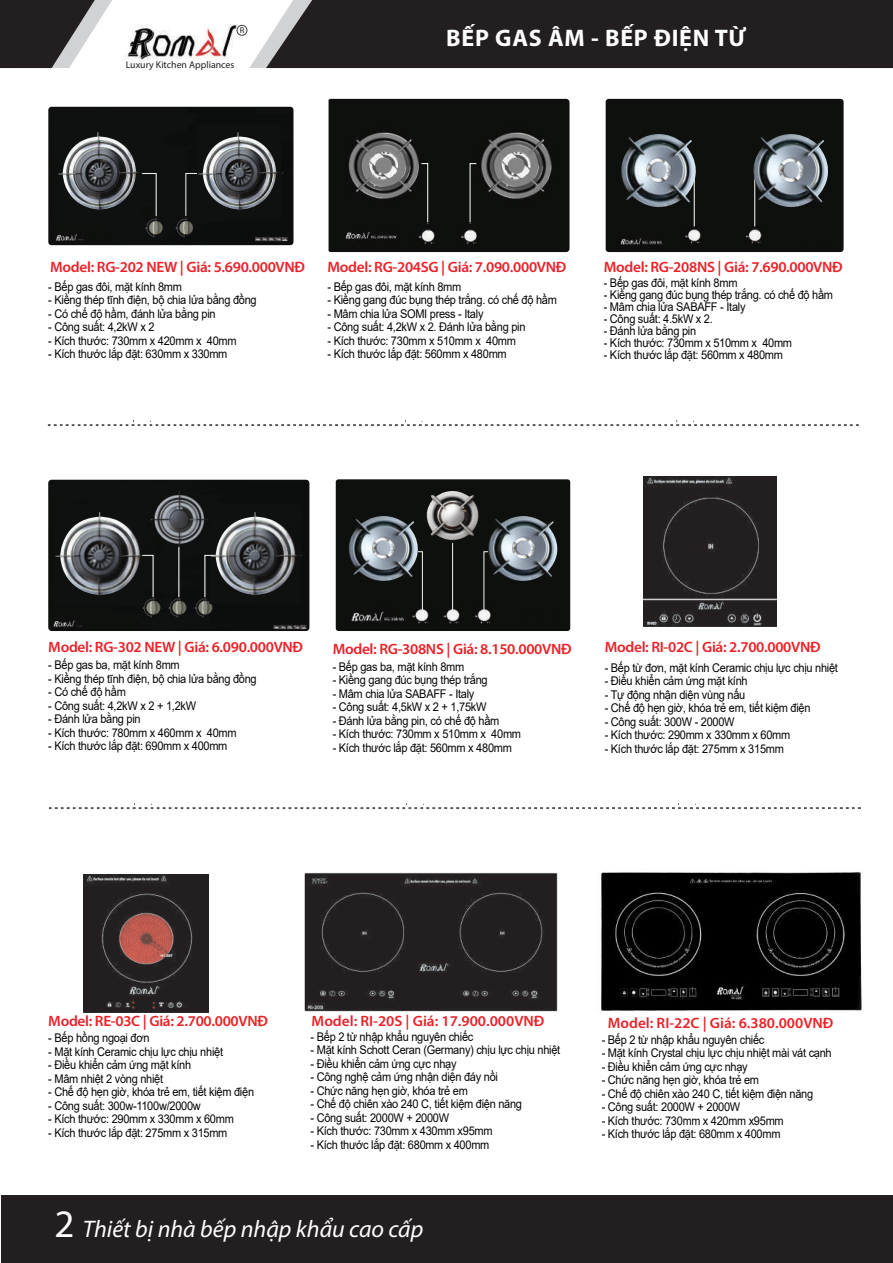
<style>
.page{position:relative;width:893px;height:1263px;background:#fff}
.page>*{position:absolute;margin:0;border:0;box-sizing:border-box;transform-origin:0 0}
.t1{font:italic 24px "Myriad Pro";color:#fff}
.t2{font:700 24px "Myriad Pro";letter-spacing:.03em;color:#fff}
.t3{font:600 15px "Myriad Pro";letter-spacing:-.02em;color:#ec2128}
.t4{font:600 15px "Myriad Pro";color:#ec2128}
.t5{font:12px "Arial";letter-spacing:-.025em;color:#040503;scale:.92 1}
.t6{font:9.9px "Myriad Pro";color:#231f20}
.t7{font:8.55px "Myriad Pro";color:#231f20}
.s1{color:#050504}
.s2{font-style:normal;font-size:39px}
</style>
<div class="page">
<div style="left:48px;top:107px;width:245px;height:138px;background:#0e100f"></div>
<div style="left:184px;top:173px;width:19px;height:44px;background:#0f1110"></div>
<svg style="left:141px;top:173px;width:16px;height:44px"></svg>
<svg style="left:185px;top:173px;width:12px;height:43px"></svg>
<div style="left:57px;top:124px;width:84px;height:95px;background:#0f1110"></div>
<img style="left:58px;top:132px;width:81px;height:78px">
<div style="left:198px;top:124px;width:83px;height:95px;background:#0f1110"></div>
<img style="left:198px;top:132px;width:81px;height:78px">
<img style="left:329px;top:99px;width:240px;height:153px">
<svg style="left:421px;top:163px;width:7px;height:61px"></svg>
<svg style="left:469px;top:163px;width:8px;height:61px"></svg>
<div style="left:524px;top:231px;width:36px;height:14px;background:#0e100e"></div>
<div style="left:606px;top:99px;width:238px;height:153px;background:#0e100e"></div>
<div style="left:615px;top:121px;width:218px;height:92px;background:#0e100e"></div>
<hr style="left:694px;top:169px;width:1px;height:57px;background:#fff">
<hr style="left:754px;top:169px;width:1px;height:57px;background:#fff">
<img style="left:621px;top:134px;width:75px;height:75px">
<img style="left:753px;top:134px;width:75px;height:75px">
<div style="left:800px;top:230px;width:25px;height:12px;background:#0e100e"></div>
<img style="left:48px;top:480px;width:261px;height:151px">
<hr style="left:178px;top:547px;width:1px;height:50px;background:#f3f4f5">
<svg style="left:54px;top:503px;width:100px;height:102px;background:#3f4142"></svg>
<svg style="left:204px;top:503px;width:98px;height:102px;background:#404244"></svg>
<img style="left:336px;top:479px;width:234px;height:152px">
<div style="left:342px;top:483px;width:226px;height:120px;background:#0e100e"></div>
<svg style="left:417px;top:551px;width:6px;height:62px"></svg>
<svg style="left:483px;top:583px;width:6px;height:30px"></svg>
<hr style="left:452px;top:543px;width:1px;height:69px;background:#f3f4f5">
<img style="left:349px;top:516px;width:73px;height:67px">
<img style="left:483px;top:516px;width:75px;height:67px">
<img style="left:421px;top:491px;width:58px;height:55px">
<div style="left:524px;top:613px;width:28px;height:9px;background:#0e100e"></div>
<img style="left:643px;top:477px;width:133px;height:150px">
<img style="left:83px;top:874px;width:126px;height:138px">
<img style="left:304px;top:872px;width:254px;height:140px">
<div style="left:249px;top:0;width:644px;height:68px;background:#231f20"></div>
<svg style="left:0;top:0;width:112px;height:68px"></svg>
<img style="left:124px;top:24px;width:113px;height:35px">
<div style="left:237px;top:25px;width:10px;height:11px;border:1px solid #3e3e3f;border-radius:50%"></div>
<div style="left:2px;top:1195px;width:891px;height:68px;background:#231f20"></div>
<img style="left:48px;top:804px;width:812px;height:6px">
<img style="left:47px;top:421px;width:812px;height:6px">
<img style="left:600px;top:872px;width:262px;height:140px">
<p class="t7" style="left:240px;top:25px;width:6px">R</p>
<h1 class="t2" style="left:446px;top:22px;width:301px">BẾP GAS ÂM - BẾP ĐIỆN TỪ</h1>
<p class="t6" style="left:126px;top:59px;width:110px">Luxury Kitchen Appliances</p>
<p class="t3" style="left:50px;top:257px;width:256px">Model: RG-202 NEW | Giá: 5.690.000VNĐ</p>
<p class="t3" style="left:328px;top:257px;width:240px">Model: RG-204SG | Giá: 7.090.000VNĐ</p>
<p class="t3" style="left:604px;top:257px;width:240px">Model: RG-208NS | Giá: 7.690.000VNĐ</p>
<p class="t5" style="left:604px;top:274px;width:147px">- Bếp gas đôi, mặt kính 8mm</p>
<p class="t5" style="left:604px;top:286px;width:251px">- Kiềng gang đúc bụng thép trắng. có chế độ hầm</p>
<p class="t5" style="left:604px;top:298px;width:156px">- Mâm chia lửa SABAFF - Italy</p>
<p class="t5" style="left:604px;top:310px;width:120px">- Công suất: 4.5kW x 2.</p>
<p class="t5" style="left:604px;top:322px;width:102px">- Đánh lửa bằng pin</p>
<p class="t5" style="left:604px;top:334px;width:206px">- Kích thước: 730mm x 510mm x 40mm</p>
<p class="t5" style="left:604px;top:346px;width:196px">- Kích thước lắp đặt: 560mm x 480mm</p>
<p class="t5" style="left:48px;top:278px;width:147px">- Bếp gas đôi, mặt kính 8mm</p>
<p class="t5" style="left:48px;top:292px;width:228px">- Kiềng thép tĩnh điện, bộ chia lửa bằng đồng</p>
<p class="t5" style="left:48px;top:305px;width:183px">- Có chế độ hầm, đánh lửa bằng pin</p>
<p class="t5" style="left:48px;top:319px;width:117px">- Công suất: 4,2kW x 2</p>
<p class="t5" style="left:48px;top:332px;width:206px">- Kích thước: 730mm x 420mm x 40mm</p>
<p class="t5" style="left:48px;top:346px;width:196px">- Kích thước lắp đặt: 630mm x 330mm</p>
<p class="t5" style="left:328px;top:278px;width:147px">- Bếp gas đôi, mặt kính 8mm</p>
<p class="t5" style="left:328px;top:292px;width:251px">- Kiềng gang đúc bụng thép trắng. có chế độ hầm</p>
<p class="t5" style="left:328px;top:305px;width:171px">- Mâm chia lửa SOMI press - Italy</p>
<p class="t5" style="left:328px;top:319px;width:217px">- Công suất: 4,2kW x 2. Đánh lửa bằng pin</p>
<p class="t5" style="left:328px;top:332px;width:206px">- Kích thước: 730mm x 510mm x 40mm</p>
<p class="t5" style="left:328px;top:346px;width:196px">- Kích thước lắp đặt: 560mm x 480mm</p>
<p class="t3" style="left:48px;top:637px;width:256px">Model: RG-302 NEW | Giá: 6.090.000VNĐ</p>
<p class="t3" style="left:333px;top:639px;width:240px">Model: RG-308NS | Giá: 8.150.000VNĐ</p>
<p class="t3" style="left:605px;top:637px;width:217px">Model: RI-02C | Giá: 2.700.000VNĐ</p>
<p class="t5" style="left:48px;top:656px;width:145px">- Bếp gas ba, mặt kính 8mm</p>
<p class="t5" style="left:48px;top:670px;width:228px">- Kiềng thép tĩnh điện, bộ chia lửa bằng đồng</p>
<p class="t5" style="left:48px;top:683px;width:86px">- Có chế độ hầm</p>
<p class="t5" style="left:48px;top:697px;width:162px">- Công suất: 4,2kW x 2 + 1,2kW</p>
<p class="t5" style="left:48px;top:710px;width:102px">- Đánh lửa bằng pin</p>
<p class="t5" style="left:48px;top:724px;width:206px">- Kích thước: 780mm x 460mm x 40mm</p>
<p class="t5" style="left:48px;top:737px;width:196px">- Kích thước lắp đặt: 690mm x 400mm</p>
<p class="t5" style="left:333px;top:658px;width:145px">- Bếp gas ba, mặt kính 8mm</p>
<p class="t5" style="left:333px;top:672px;width:170px">- Kiềng gang đúc bụng thép trắng</p>
<p class="t5" style="left:333px;top:685px;width:156px">- Mâm chia lửa SABAFF - Italy</p>
<p class="t5" style="left:333px;top:699px;width:169px">- Công suất: 4,5kW x 2 + 1,75kW</p>
<p class="t5" style="left:333px;top:712px;width:183px">- Đánh lửa bằng pin, có chế độ hầm</p>
<p class="t5" style="left:333px;top:726px;width:206px">- Kích thước: 730mm x 510mm x 40mm</p>
<p class="t5" style="left:333px;top:739px;width:196px">- Kích thước lắp đặt: 560mm x 480mm</p>
<p class="t5" style="left:605px;top:659px;width:255px">- Bếp từ đơn, mặt kính Ceramic chịu lực chịu nhiệt</p>
<p class="t5" style="left:605px;top:673px;width:157px">- Điều khiển cảm ứng mặt kính</p>
<p class="t5" style="left:605px;top:686px;width:154px">- Tự động nhận diện vùng nấu</p>
<p class="t5" style="left:605px;top:700px;width:225px">- Chế độ hẹn giờ, khóa trẻ em, tiết kiệm điện</p>
<p class="t5" style="left:605px;top:713px;width:143px">- Công suất: 300W - 2000W</p>
<p class="t5" style="left:605px;top:727px;width:203px">- Kích thước: 290mm x 330mm x 60mm</p>
<p class="t5" style="left:605px;top:740px;width:196px">- Kích thước lắp đặt: 275mm x 315mm</p>
<p class="t3" style="left:48px;top:1012px;width:221px">Model: RE-03C | Giá: 2.700.000VNĐ</p>
<p class="t4" style="left:312px;top:1012px;width:234px">Model: RI-20S | Giá: 17.900.000VNĐ</p>
<p class="t5" style="left:311px;top:1028px;width:178px">- Bếp 2 từ nhập khẩu nguyên chiếc</p>
<p class="t5" style="left:311px;top:1041px;width:273px">- Mặt kính Schott Ceran (Germany) chịu lực chịu nhiệt</p>
<p class="t5" style="left:311px;top:1055px;width:160px">- Điều khiển cảm ứng cực nhạy</p>
<p class="t5" style="left:311px;top:1068px;width:205px">- Công nghệ cảm ứng nhận diện đáy nồi</p>
<p class="t5" style="left:311px;top:1082px;width:173px">- Chức năng hẹn giờ, khóa trẻ em</p>
<p class="t5" style="left:311px;top:1095px;width:231px">- Chế độ chiên xào 240 C, tiết kiệm điện năng</p>
<p class="t5" style="left:311px;top:1109px;width:152px">- Công suất: 2000W + 2000W</p>
<p class="t5" style="left:311px;top:1122px;width:199px">- Kích thước: 730<span class="s1">mm</span> x 430<span class="s1">mm</span> x95mm</p>
<p class="t5" style="left:311px;top:1136px;width:196px">- Kích thước lắp đặt: 680<span class="s1">mm</span> x 400mm</p>
<p class="t5" style="left:48px;top:1029px;width:112px">- Bếp hồng ngoại đơn</p>
<p class="t5" style="left:48px;top:1043px;width:192px">- Mặt kính Ceramic chịu lực chịu nhiệt</p>
<p class="t5" style="left:48px;top:1056px;width:157px">- Điều khiển cảm ứng mặt kính</p>
<p class="t5" style="left:48px;top:1070px;width:126px">- Mâm nhiệt 2 vòng nhiệt</p>
<p class="t5" style="left:48px;top:1083px;width:225px">- Chế độ hẹn giờ, khóa trẻ em, tiết kiệm điện</p>
<p class="t5" style="left:48px;top:1097px;width:167px">- Công suất: 300w-1100w/2000w</p>
<p class="t5" style="left:48px;top:1110px;width:203px">- Kích thước: 290mm x 330mm x 60mm</p>
<p class="t5" style="left:48px;top:1124px;width:196px">- Kích thước lắp đặt: 275mm x 315mm</p>
<h1 class="t1" style="left:55px;top:1214px;width:370px"><span class="s2">2</span> Thiết bị nhà bếp nhập khẩu cao cấp</h1>
<p class="t4" style="left:608px;top:1013px;width:227px">Model: RI-22C | Giá: 6.380.000VNĐ</p>
<p class="t5" style="left:602px;top:1031px;width:178px">- Bếp 2 từ nhập khẩu nguyên chiếc</p>
<p class="t5" style="left:602px;top:1044px;width:252px">- Mặt kính Crystal chịu lực chịu nhiệt mài vát cạnh</p>
<p class="t5" style="left:602px;top:1058px;width:160px">- Điều khiển cảm ứng cực nhạy</p>
<p class="t5" style="left:602px;top:1071px;width:173px">- Chức năng hẹn giờ, khóa trẻ em</p>
<p class="t5" style="left:602px;top:1085px;width:231px">- Chế độ chiên xào 240 C, tiết kiệm điện năng</p>
<p class="t5" style="left:602px;top:1098px;width:152px">- Công suất: 2000W + 2000W</p>
<p class="t5" style="left:602px;top:1112px;width:199px">- Kích thước: 730<span class="s1">mm</span> x 420<span class="s1">mm</span> x95mm</p>
<p class="t5" style="left:602px;top:1125px;width:196px">- Kích thước lắp đặt: 680<span class="s1">mm</span> x 400mm</p>
</div>
